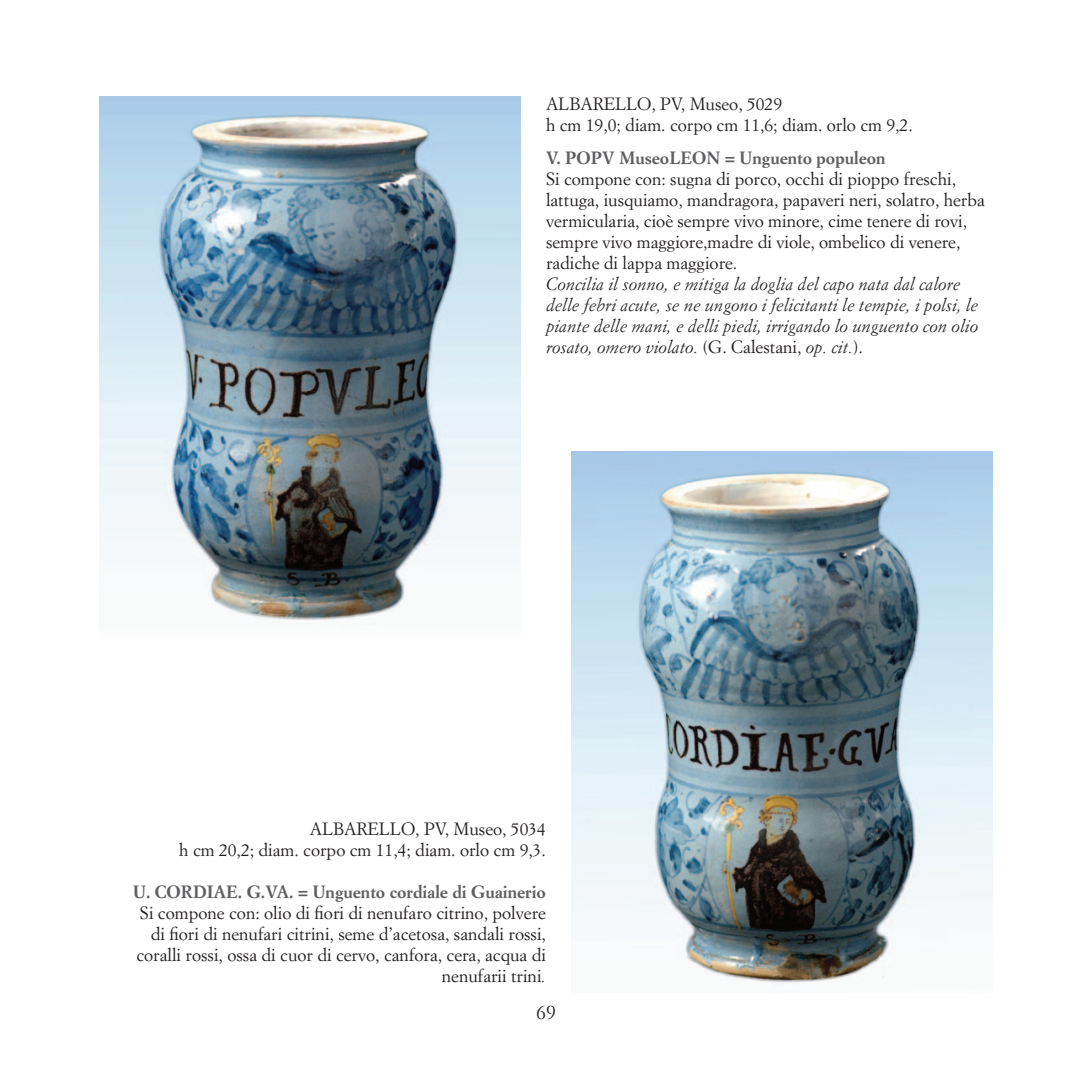
<style>
.page{position:relative;width:1092px;height:1092px;background:#fff}
.page>*{position:absolute;margin:0;border:0;box-sizing:border-box;transform-origin:0 0}
.t1{font:21px "Garamond";color:#231f20}
.t2{font:17.5px/21px "Simoncini Garamond Std";color:#231f20}
.t3{font:italic 17.5px/21px "Simoncini Garamond Std";color:#231f20}
.t4{font:700 17.5px "Simoncini Garamond Std";color:#5f5f62}
.s1{font-style:normal}
.s2{font-style:italic}
</style>
<div class="page">
<img style="left:99px;top:96px;width:421px;height:525px">
<img style="left:572px;top:451px;width:420px;height:532px">
<p class="t2" style="left:546px;top:94px;width:238px">ALBARELLO, PV, Museo, 5029</p>
<p class="t2" style="left:546px;top:115px;width:368px">h cm 19,0; diam. corpo cm 11,6; diam. orlo cm 9,2.</p>
<p class="t4" style="left:546px;top:151px;width:341px">V. POPV MuseoLEON = Unguento populeon</p>
<p class="t2" style="left:546px;top:170px;width:440px">Si compone con: sugna di porco, occhi di pioppo freschi, lattuga, iusquiamo, mandragora, papaveri neri, solatro, herba vermicularia, cioè sempre vivo minore, cime tenere di rovi, sempre vivo maggiore,madre di viole, ombelico di venere, radiche di lappa maggiore.</p>
<p class="t3" style="left:546px;top:275px;width:433px">Concilia il sonno, e mitiga la doglia del capo nata dal calore delle febri acute, se ne ungono i felicitanti le tempie, i polsi, le piante delle mani, e delli piedi, irrigando lo unguento con olio rosato, omero violato. <span class="s1">(G. Calestani,</span> op. cit.<span class="s1">).</span></p>
<p class="t2" style="left:310px;top:819px;width:238px">ALBARELLO, PV, Museo, 5034</p>
<p class="t2" style="left:179px;top:840px;width:368px">h cm 20,2; diam. corpo cm 11,4; diam. orlo cm 9,3.</p>
<p class="t4" style="left:133px;top:884px;width:414px">U. CORDIAE. G.VA. = Unguento cordiale di Guainerio</p>
<p class="t2" style="left:136px;top:903px;width:411px;text-align:right">Si compone con: olio di fiori di nenufaro citrino, polvere di fiori di nenufari citrini, seme d’acetosa, sandali rossi, coralli rossi, ossa di cuor di cervo, canfora, cera, acqua di nenufarii trini<span class="s2">.</span></p>
<p class="t1" style="left:536px;top:999px;width:21px">69</p>
</div>
